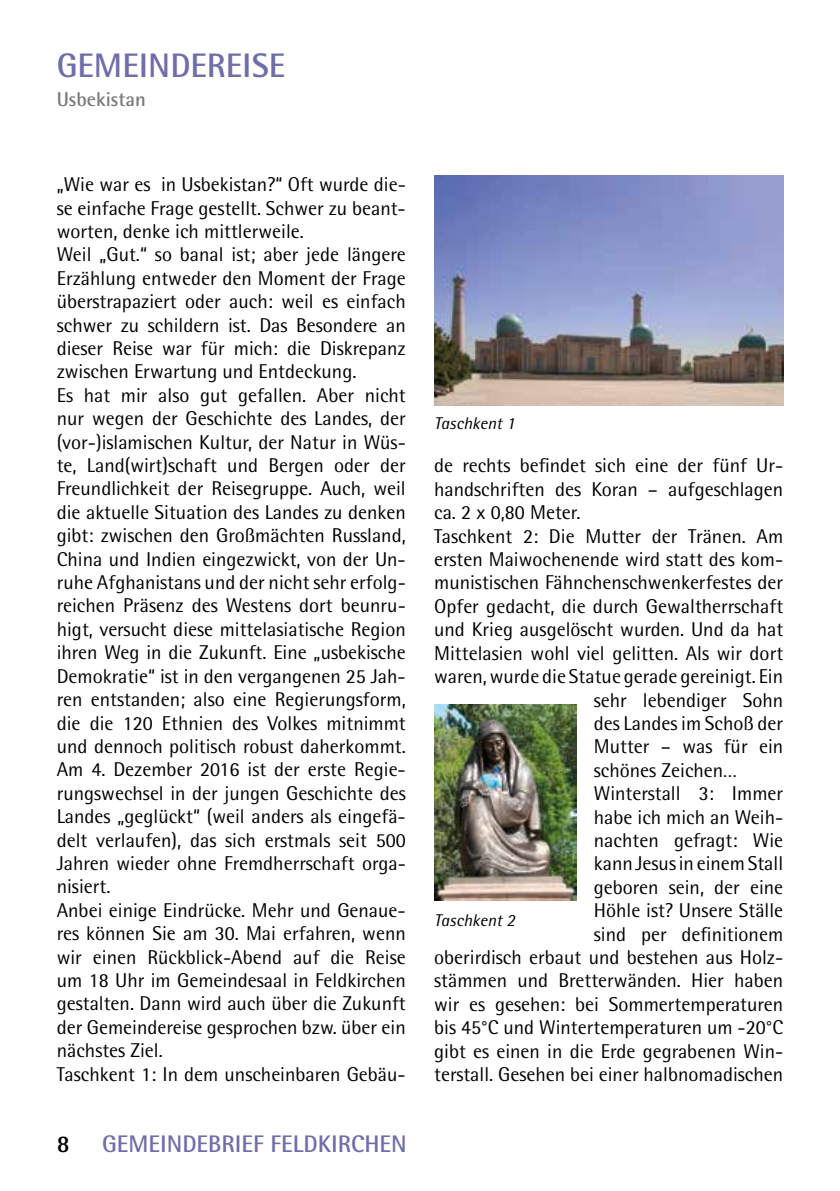
<style>
.page{position:relative;width:840px;height:1191px;background:#fff}
.page>*{position:absolute;margin:0;border:0;box-sizing:border-box;transform-origin:0 0}
.t1{font:700 34px "Rotis Semi Sans";color:#706eaa}
.t2{font:700 24px "Rotis Semi Sans";color:#706eaa}
.t3{font:700 24px "Rotis Semi Sans";color:#000}
.t4{font:20px/23.4px "Rotis Semi Sans";color:#000}
.t5{font:700 20px "Rotis Semi Sans";color:#7c7b7b}
.t6{font:italic 17px "Rotis Semi Sans";color:#000}
</style>
<div class="page">
<img style="left:434px;top:176px;width:348px;height:229px">
<img style="left:434px;top:704px;width:142px;height:196px">
<h1 class="t1" style="left:57px;top:44px;width:230px">GEMEINDEREISE</h1>
<p class="t5" style="left:57px;top:87px;width:91px">Usbekistan</p>
<p class="t4" style="left:57px;top:172px;width:350px">„Wie war es in Usbekistan?“ Oft wurde die&shy;se einfache Frage gestellt. Schwer zu beant&shy;worten, denke ich mittlerweile.<br>Weil „Gut.“ so banal ist; aber jede längere Erzählung entweder den Moment der Frage überstrapaziert oder auch: weil es einfach schwer zu schildern ist. Das Besondere an dieser Reise war für mich: die Diskrepanz zwischen Erwartung und Entdeckung.<br>Es hat mir also gut gefallen. Aber nicht nur wegen der Geschichte des Landes, der (vor-)islamischen Kultur, der Natur in Wüs&shy;te, Land(wirt)schaft und Bergen oder der Freundlichkeit der Reisegruppe. Auch, weil die aktuelle Situation des Landes zu denken gibt: zwischen den Großmächten Russland, China und Indien eingezwickt, von der Un&shy;ruhe Afghanistans und der nicht sehr erfolg&shy;reichen Präsenz des Westens dort beunru&shy;higt, versucht diese mittelasiatische Region ihren Weg in die Zukunft. Eine „usbekische Demokratie“ ist in den vergangenen 25 Jah&shy;ren entstanden; also eine Regierungsform, die die 120 Ethnien des Volkes mitnimmt und dennoch politisch robust daherkommt.<br>Am 4. Dezember 2016 ist der erste Regie&shy;rungswechsel in der jungen Geschichte des Landes „geglückt“ (weil anders als eingefä&shy;delt verlaufen), das sich erstmals seit 500<br>Jahren wieder ohne Fremdherrschaft orga&shy;nisiert.<br>Anbei einige Eindrücke. Mehr und Genaue&shy;res können Sie am 30. Mai erfahren, wenn wir einen Rückblick-Abend auf die Reise um 18 Uhr im Gemeindesaal in Feldkirchen gestalten. Dann wird auch über die Zukunft der Gemeindereise gesprochen bzw. über ein nächstes Ziel.<br>Taschkent 1: In dem unscheinbaren Gebäu-</p>
<p class="t3" style="left:57px;top:1129px;width:14px">8</p>
<p class="t2" style="left:102px;top:1129px;width:306px">GEMEINDEBRIEF FELDKIRCHEN</p>
<p class="t6" style="left:434px;top:412px;width:82px">Taschkent 1</p>
<p class="t4" style="left:434px;top:454px;width:350px">de rechts befindet sich eine der fünf Ur-</p>
<p class="t4" style="left:434px;top:477px;width:350px">handschriften des Koran – aufgeschlagen</p>
<p class="t4" style="left:434px;top:500px;width:148px">ca. 2 x 0,80 Meter.</p>
<p class="t4" style="left:434px;top:524px;width:350px">Taschkent 2: Die Mutter der Tränen. Am</p>
<p class="t4" style="left:434px;top:547px;width:350px">ersten Maiwochenende wird statt des kom-</p>
<p class="t4" style="left:434px;top:571px;width:350px">munistischen Fähnchenschwenkerfestes der</p>
<p class="t4" style="left:434px;top:594px;width:350px">Opfer gedacht, die durch Gewaltherrschaft</p>
<p class="t4" style="left:434px;top:617px;width:350px">und Krieg ausgelöscht wurden. Und da hat</p>
<p class="t4" style="left:434px;top:641px;width:350px">Mittelasien wohl viel gelitten. Als wir dort</p>
<p class="t4" style="left:434px;top:664px;width:350px">waren, wurde die Statue gerade gereinigt. Ein</p>
<p class="t4" style="left:593px;top:688px;width:191px">sehr lebendiger Sohn</p>
<p class="t4" style="left:593px;top:711px;width:191px">des Landes im Schoß der</p>
<p class="t4" style="left:593px;top:734px;width:191px">Mutter – was für ein</p>
<p class="t4" style="left:593px;top:758px;width:144px">schönes Zeichen…</p>
<p class="t4" style="left:593px;top:781px;width:191px">Winterstall 3: Immer</p>
<p class="t4" style="left:593px;top:805px;width:191px">habe ich mich an Weih-</p>
<p class="t4" style="left:593px;top:828px;width:191px">nachten gefragt: Wie</p>
<p class="t4" style="left:593px;top:851px;width:191px">kann Jesus in einem Stall</p>
<p class="t4" style="left:593px;top:875px;width:191px">geboren sein, der eine</p>
<p class="t4" style="left:593px;top:898px;width:191px">Höhle ist? Unsere Ställe</p>
<p class="t4" style="left:593px;top:922px;width:191px">sind per definitionem</p>
<p class="t4" style="left:434px;top:945px;width:350px">oberirdisch erbaut und bestehen aus Holz-</p>
<p class="t4" style="left:434px;top:968px;width:350px">stämmen und Bretterwänden. Hier haben</p>
<p class="t4" style="left:434px;top:992px;width:350px">wir es gesehen: bei Sommertemperaturen</p>
<p class="t4" style="left:434px;top:1015px;width:350px">bis 45°C und Wintertemperaturen um -20°C</p>
<p class="t4" style="left:434px;top:1039px;width:350px">gibt es einen in die Erde gegrabenen Win-</p>
<p class="t4" style="left:434px;top:1062px;width:350px">terstall. Gesehen bei einer halbnomadischen</p>
<p class="t6" style="left:434px;top:910px;width:82px">Taschkent 2</p>
</div>
